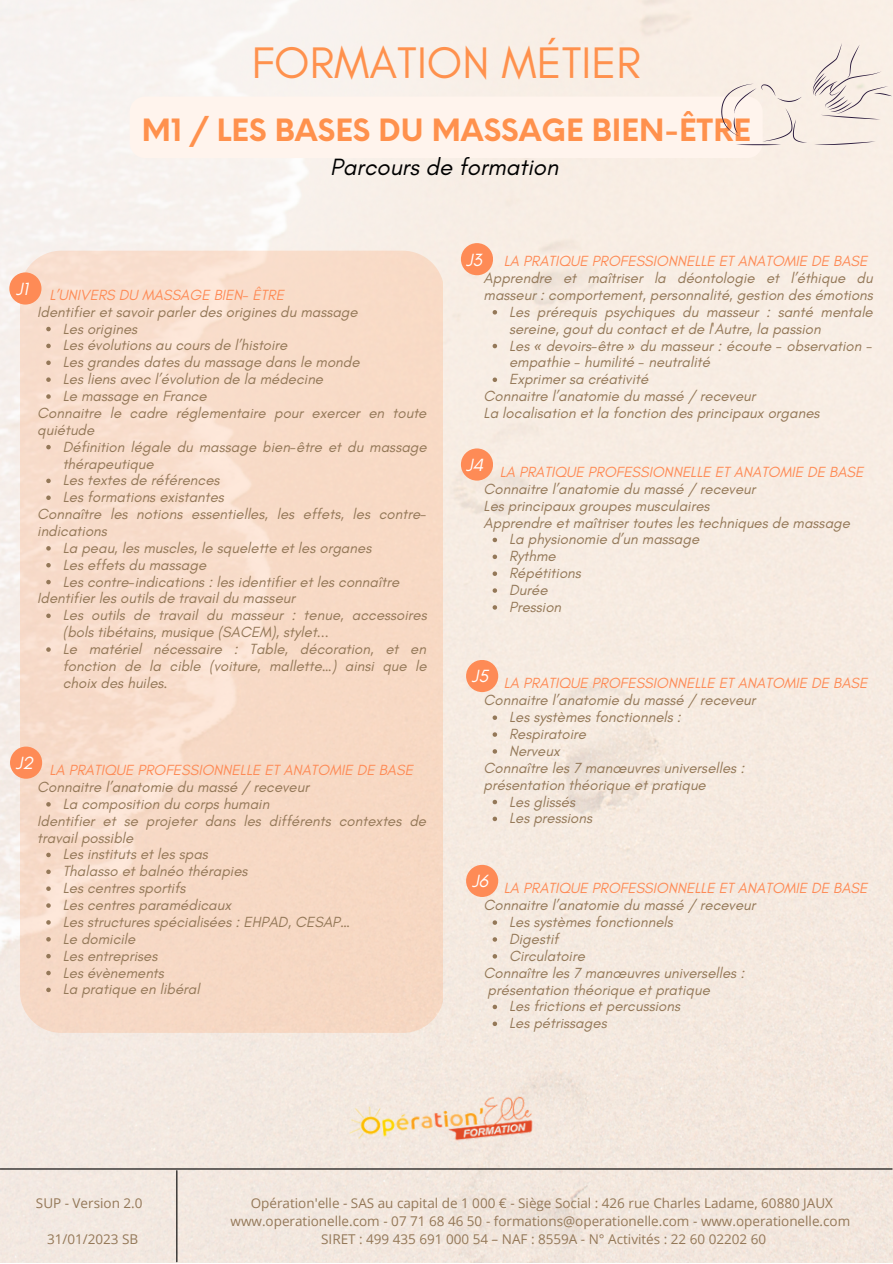
<style>
.page{position:relative;width:893px;height:1264px;background:#fff}
.page>*{position:absolute;margin:0;border:0;box-sizing:border-box;transform-origin:0 0}
.t1{font:45px "Glacial Indifference";color:#ff914d}
.t2{font:700 30px "Neue Einstellung";color:#ff914d}
.t3{font:italic 24px "Glacial Indifference";color:#000}
.t4{font:italic 18px "Glacial Indifference";color:#fff}
.t5{font:italic 15px/16.8px "Glacial Indifference";color:#947858}
.t6{font:italic 15px "Glacial Indifference";color:#fe8b56}
.t7{font:13.5px/18px "Open Sans";color:#947858;text-align:center}
.s1{font-family:"Noto Sans"}
</style>
<div class="page">
<img style="left:0;top:0;width:892px;height:1262px">
<img style="left:333px;top:1077px;width:227px;height:82px">
<svg style="left:20px;top:251px;width:422px;height:781px;background:#f7dbc8"></svg>
<hr style="left:0;top:1168px;width:892px;height:1px;background:#000">
<hr style="left:176px;top:1170px;width:1px;height:91px;background:#000">
<svg style="left:46px;top:327px;width:5px;height:4px"></svg>
<svg style="left:46px;top:344px;width:5px;height:4px"></svg>
<svg style="left:46px;top:360px;width:5px;height:5px"></svg>
<svg style="left:46px;top:377px;width:5px;height:5px"></svg>
<svg style="left:46px;top:394px;width:5px;height:5px"></svg>
<svg style="left:46px;top:445px;width:5px;height:4px"></svg>
<svg style="left:46px;top:478px;width:5px;height:5px"></svg>
<svg style="left:46px;top:495px;width:5px;height:5px"></svg>
<svg style="left:46px;top:546px;width:5px;height:4px"></svg>
<svg style="left:46px;top:563px;width:5px;height:4px"></svg>
<svg style="left:46px;top:580px;width:5px;height:4px"></svg>
<svg style="left:46px;top:613px;width:5px;height:5px"></svg>
<svg style="left:46px;top:647px;width:5px;height:5px"></svg>
<div style="left:9px;top:272px;width:32px;height:32px;background:#fe8b56;border-radius:50%"></div>
<div style="left:130px;top:97px;width:632px;height:61px;background:#fff4ed;border-radius:15px"></div>
<svg style="left:721px;top:43px;width:171px;height:102px;background:#f2e7e0"></svg>
<svg style="left:492px;top:537px;width:5px;height:5px"></svg>
<svg style="left:492px;top:554px;width:5px;height:5px"></svg>
<svg style="left:492px;top:571px;width:5px;height:5px"></svg>
<svg style="left:492px;top:588px;width:5px;height:5px"></svg>
<svg style="left:492px;top:605px;width:5px;height:4px"></svg>
<svg style="left:46px;top:802px;width:5px;height:4px"></svg>
<svg style="left:46px;top:852px;width:5px;height:5px"></svg>
<svg style="left:46px;top:869px;width:5px;height:5px"></svg>
<svg style="left:46px;top:886px;width:5px;height:5px"></svg>
<svg style="left:46px;top:903px;width:5px;height:4px"></svg>
<svg style="left:46px;top:920px;width:5px;height:4px"></svg>
<svg style="left:46px;top:937px;width:5px;height:4px"></svg>
<svg style="left:46px;top:953px;width:5px;height:5px"></svg>
<svg style="left:46px;top:970px;width:5px;height:5px"></svg>
<svg style="left:46px;top:987px;width:5px;height:5px"></svg>
<svg style="left:492px;top:310px;width:5px;height:4px"></svg>
<svg style="left:492px;top:344px;width:5px;height:4px"></svg>
<svg style="left:492px;top:377px;width:5px;height:5px"></svg>
<div style="left:10px;top:746px;width:32px;height:32px;background:#fe8b56;border-radius:50%"></div>
<div style="left:461px;top:243px;width:32px;height:32px;background:#fe8b56;border-radius:50%"></div>
<svg style="left:492px;top:715px;width:5px;height:5px"></svg>
<svg style="left:492px;top:732px;width:5px;height:4px"></svg>
<svg style="left:492px;top:749px;width:5px;height:4px"></svg>
<svg style="left:492px;top:799px;width:5px;height:5px"></svg>
<svg style="left:492px;top:816px;width:5px;height:5px"></svg>
<svg style="left:492px;top:920px;width:5px;height:4px"></svg>
<svg style="left:492px;top:937px;width:5px;height:4px"></svg>
<svg style="left:492px;top:954px;width:5px;height:4px"></svg>
<svg style="left:492px;top:1004px;width:5px;height:5px"></svg>
<svg style="left:492px;top:1021px;width:5px;height:5px"></svg>
<div style="left:461px;top:448px;width:32px;height:32px;background:#fe8b56;border-radius:50%"></div>
<div style="left:466px;top:660px;width:32px;height:32px;background:#fe8b56;border-radius:50%"></div>
<div style="left:466px;top:864px;width:32px;height:33px;background:#fe8b56;border-radius:50%"></div>
<h1 class="t1" style="left:252px;top:35px;width:390px">FORMATION MÉTIER</h1>
<h2 class="t2" style="left:142px;top:103px;width:610px">M1 / LES BASES DU MASSAGE BIEN-ÊTRE</h2>
<h3 class="t3" style="left:330px;top:152px;width:229px">Parcours de formation</h3>
<p class="t4" style="left:16px;top:277px;width:13px">J1</p>
<p class="t6" style="left:49px;top:285px;width:236px">L’UNIVERS DU MASSAGE BIEN- ÊTRE</p>
<p class="t5" style="left:37px;top:303px;width:322px">Identifier et savoir parler des origines du massage</p>
<p class="t5" style="left:63px;top:320px;width:298px">Les origines<br>Les évolutions au cours de l’histoire<br>Les grandes dates du massage dans le monde<br>Les liens avec l’évolution de la médecine<br>Le massage en France</p>
<p class="t5" style="left:63px;top:438px;width:365px">Définition légale du massage bien-être et du massage thérapeutique<br>Les textes de références<br>Les formations existantes</p>
<p class="t5" style="left:63px;top:539px;width:338px">La peau, les muscles, le squelette et les organes<br>Les effets du massage<br>Les contre-indications : les identifier et les connaître</p>
<p class="t5" style="left:63px;top:606px;width:365px">Les outils de travail du masseur : tenue, accessoires (bols tibétains, musique (SACEM), stylet...<br>Le matériel nécessaire : Table, décoration, et en fonction de la cible (voiture, mallette…) ainsi que le choix des huiles.</p>
<p class="t5" style="left:37px;top:404px;width:390px">Connaitre le cadre réglementaire pour exercer en toute quiétude</p>
<p class="t5" style="left:37px;top:505px;width:390px">Connaître les notions essentielles, les effets, les contre&shy;indications</p>
<p class="t5" style="left:37px;top:590px;width:259px">Identifier les outils de travail du masseur</p>
<p class="t4" style="left:466px;top:249px;width:17px">J3</p>
<p class="t6" style="left:504px;top:252px;width:365px">LA PRATIQUE PROFESSIONNELLE ET ANATOMIE DE BASE</p>
<p class="t5" style="left:483px;top:269px;width:391px">Apprendre et maîtriser la déontologie et l’éthique du masseur : comportement, personnalité, gestion des émotions</p>
<p class="t5" style="left:509px;top:303px;width:365px">Les prérequis psychiques du masseur : santé mentale sereine, gout du contact et de l'Autre, la passion<br>Les <span class="s1">«</span> devoirs-être <span class="s1">»</span> du masseur : écoute - observation - empathie - humilité - neutralité<br>Exprimer sa créativité</p>
<p class="t5" style="left:483px;top:387px;width:337px">Connaitre l’anatomie du massé / receveur<br>La localisation et la fonction des principaux organes</p>
<p class="t4" style="left:466px;top:453px;width:19px">J4</p>
<p class="t6" style="left:499px;top:462px;width:365px">LA PRATIQUE PROFESSIONNELLE ET ANATOMIE DE BASE</p>
<p class="t5" style="left:483px;top:480px;width:368px">Connaitre l’anatomie du massé / receveur<br>Les principaux groupes musculaires<br>Apprendre et maîtriser toutes les techniques de massage</p>
<p class="t5" style="left:509px;top:531px;width:192px">La physionomie d’un massage<br>Rythme<br>Répétitions<br>Durée<br>Pression</p>
<p class="t4" style="left:472px;top:665px;width:18px">J5</p>
<p class="t6" style="left:504px;top:674px;width:365px">LA PRATIQUE PROFESSIONNELLE ET ANATOMIE DE BASE</p>
<p class="t5" style="left:483px;top:691px;width:273px">Connaitre l’anatomie du massé / receveur</p>
<p class="t4" style="left:16px;top:752px;width:19px">J2</p>
<p class="t6" style="left:49px;top:760px;width:365px">LA PRATIQUE PROFESSIONNELLE ET ANATOMIE DE BASE</p>
<p class="t5" style="left:37px;top:778px;width:273px">Connaitre l’anatomie du massé / receveur</p>
<p class="t5" style="left:37px;top:812px;width:390px">Identifier et se projeter dans les différents contextes de travail possible</p>
<p class="t5" style="left:63px;top:795px;width:208px">La composition du corps humain</p>
<p class="t5" style="left:63px;top:845px;width:289px">Les instituts et les spas<br>Thalasso et balnéo thérapies<br>Les centres sportifs<br>Les centres paramédicaux<br>Les structures spécialisées : EHPAD, CESAP…<br>Le domicile<br>Les entreprises<br>Les évènements<br>La pratique en libéral</p>
<p class="t5" style="left:509px;top:708px;width:173px">Les systèmes fonctionnels :<br>Respiratoire<br>Nerveux</p>
<p class="t5" style="left:509px;top:792px;width:85px">Les glissés<br>Les pressions</p>
<p class="t5" style="left:483px;top:759px;width:262px">Connaître les 7 manœuvres universelles : présentation théorique et pratique</p>
<p class="t4" style="left:472px;top:870px;width:17px">J6</p>
<p class="t6" style="left:504px;top:879px;width:365px">LA PRATIQUE PROFESSIONNELLE ET ANATOMIE DE BASE</p>
<p class="t5" style="left:483px;top:896px;width:273px">Connaitre l’anatomie du massé / receveur</p>
<p class="t5" style="left:509px;top:913px;width:165px">Les systèmes fonctionnels<br>Digestif<br>Circulatoire</p>
<p class="t5" style="left:509px;top:997px;width:172px">Les frictions et percussions<br>Les pétrissages</p>
<p class="t5" style="left:483px;top:964px;width:262px">Connaître les 7 manœuvres universelles : présentation théorique et pratique</p>
<p class="t7" style="left:36px;top:1193px;width:108px">SUP - Version 2.0</p>
<p class="t7" style="left:47px;top:1229px;width:93px">31/01/2023 SB</p>
<p class="t7" style="left:230px;top:1193px;width:621px">Opération'elle - SAS au capital de 1 000 € - Siège Social : 426 rue Charles Ladame, 60880 JAUX www.operationelle.com - 07 71 68 46 50 - formations@operationelle.com - www.operationelle.com<br>SIRET : 499 435 691 000 54 – NAF : 8559A - N° Activités : 22 60 02202 60</p>
</div>
